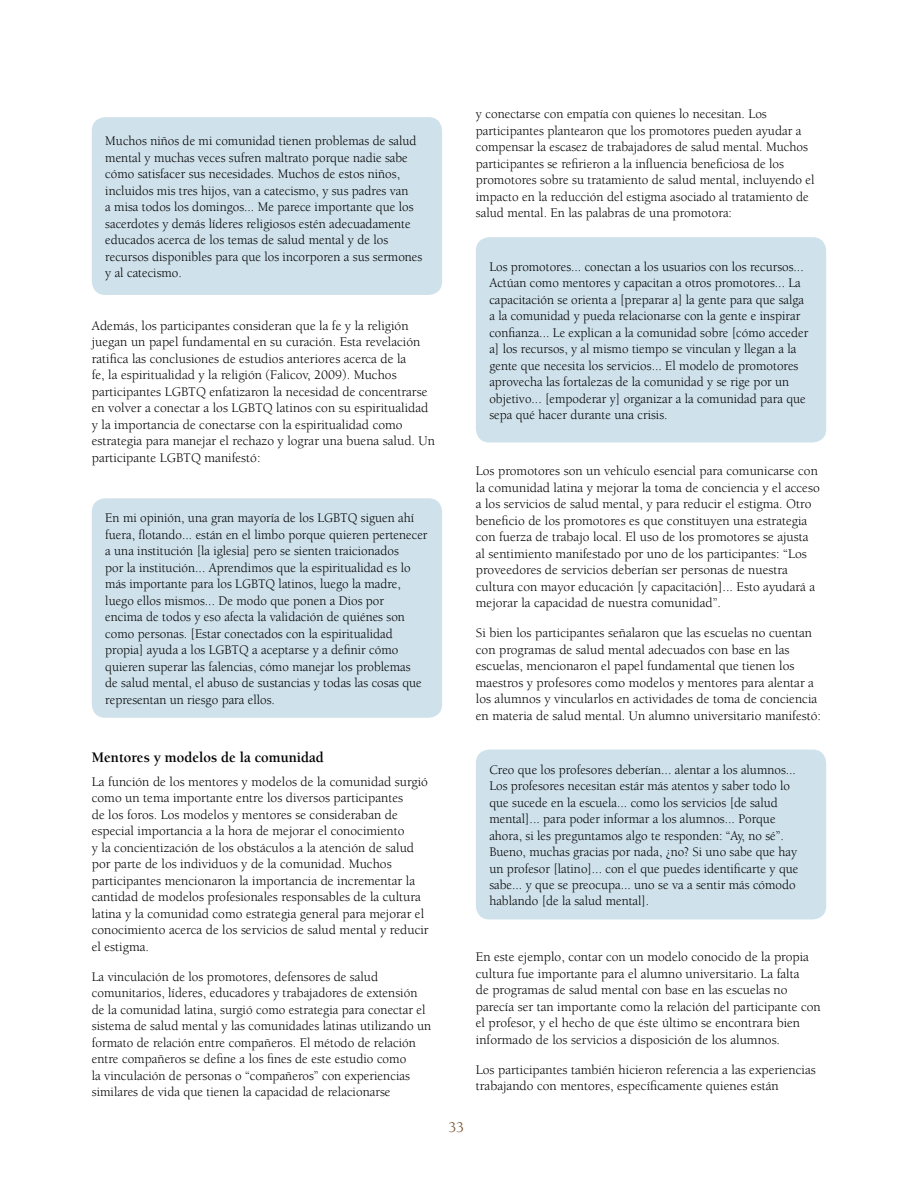
<style>
.page{position:relative;width:918px;height:1188px;background:#fff}
.page>*{position:absolute;margin:0;border:0;box-sizing:border-box;transform-origin:0 0}
.t1{font:700 15px "Berkeley";color:#000}
.t2{font:15px "Berkeley";color:#684320}
.t3{font:13.5px/16.5px "Berkeley";color:#000}
</style>
<div class="page">
<div style="left:92px;top:117px;width:350px;height:178px;background:#cfe1eb;border-radius:14px"></div>
<div style="left:92px;top:498px;width:350px;height:220px;background:#cfe1eb;border-radius:14px"></div>
<div style="left:476px;top:237px;width:350px;height:205px;background:#cfe1eb;border-radius:13px"></div>
<div style="left:476px;top:750px;width:350px;height:169px;background:#cfe1eb;border-radius:14px"></div>
<p class="t3" style="left:105px;top:133px;width:319px">Muchos niños de mi comunidad tienen problemas de salud mental y muchas veces sufren maltrato porque nadie sabe cómo satisfacer sus necesidades. Muchos de estos niños, incluidos mis tres hijos, van a catecismo, y sus padres van<br>a misa todos los domingos... Me parece importante que los sacerdotes y demás líderes religiosos estén adecuadamente educados acerca de los temas de salud mental y de los recursos disponibles para que los incorporen a sus sermones y al catecismo.</p>
<p class="t3" style="left:92px;top:317px;width:345px">Además, los participantes consideran que la fe y la religión juegan un papel fundamental en su curación. Esta revelación ratifica las conclusiones de estudios anteriores acerca de la<br>fe, la espiritualidad y la religión (Falicov, 2009). Muchos participantes LGBTQ enfatizaron la necesidad de concentrarse en volver a conectar a los LGBTQ latinos con su espiritualidad y la importancia de conectarse con la espiritualidad como estrategia para manejar el rechazo y lograr una buena salud. Un participante LGBTQ manifestó:</p>
<p class="t3" style="left:105px;top:510px;width:324px">En mi opinión, una gran mayoría de los LGBTQ siguen ahí fuera, flotando... están en el limbo porque quieren pertenecer a una institución [la iglesia] pero se sienten traicionados<br>por la institución... Aprendimos que la espiritualidad es lo más importante para los LGBTQ latinos, luego la madre, luego ellos mismos... De modo que ponen a Dios por<br>encima de todos y eso afecta la validación de quiénes son como personas. [Estar conectados con la espiritualidad propia] ayuda a los LGBTQ a aceptarse y a definir cómo quieren superar las falencias, cómo manejar los problemas<br>de salud mental, el abuso de sustancias y todas las cosas que representan un riesgo para ellos.</p>
<p class="t1" style="left:92px;top:750px;width:234px">Mentores y modelos de la comunidad</p>
<p class="t3" style="left:92px;top:773px;width:338px">La función de los mentores y modelos de la comunidad surgió como un tema importante entre los diversos participantes<br>de los foros. Los modelos y mentores se consideraban de especial importancia a la hora de mejorar el conocimiento<br>y la concientización de los obstáculos a la atención de salud por parte de los individuos y de la comunidad. Muchos participantes mencionaron la importancia de incrementar la cantidad de modelos profesionales responsables de la cultura latina y la comunidad como estrategia general para mejorar el conocimiento acerca de los servicios de salud mental y reducir el estigma.</p>
<p class="t3" style="left:92px;top:968px;width:341px">La vinculación de los promotores, defensores de salud comunitarios, líderes, educadores y trabajadores de extensión de la comunidad latina, surgió como estrategia para conectar el sistema de salud mental y las comunidades latinas utilizando un formato de relación entre compañeros. El método de relación entre compañeros se define a los fines de este estudio como<br>la vinculación de personas o “compañeros” con experiencias similares de vida que tienen la capacidad de relacionarse</p>
<p class="t3" style="left:476px;top:106px;width:340px">y conectarse con empatía con quienes lo necesitan. Los participantes plantearon que los promotores pueden ayudar a compensar la escasez de trabajadores de salud mental. Muchos participantes se refirieron a la influencia beneficiosa de los promotores sobre su tratamiento de salud mental, incluyendo el impacto en la reducción del estigma asociado al tratamiento de salud mental. En las palabras de una promotora:</p>
<p class="t3" style="left:489px;top:258px;width:320px">Los promotores... conectan a los usuarios con los recursos...<br>Actúan como mentores y capacitan a otros promotores... La capacitación se orienta a [preparar a] la gente para que salga a la comunidad y pueda relacionarse con la gente e inspirar confianza... Le explican a la comunidad sobre [cómo acceder a] los recursos, y al mismo tiempo se vinculan y llegan a la gente que necesita los servicios... El modelo de promotores aprovecha las fortalezas de la comunidad y se rige por un objetivo... [empoderar y] organizar a la comunidad para que sepa qué hacer durante una crisis.</p>
<p class="t3" style="left:476px;top:463px;width:345px">Los promotores son un vehículo esencial para comunicarse con la comunidad latina y mejorar la toma de conciencia y el acceso a los servicios de salud mental, y para reducir el estigma. Otro beneficio de los promotores es que constituyen una estrategia con fuerza de trabajo local. El uso de los promotores se ajusta al sentimiento manifestado por uno de los participantes: “Los proveedores de servicios deberían ser personas de nuestra cultura con mayor educación [y capacitación]... Esto ayudará a mejorar la capacidad de nuestra comunidad”.</p>
<p class="t3" style="left:476px;top:625px;width:347px">Si bien los participantes señalaron que las escuelas no cuentan con programas de salud mental adecuados con base en las escuelas, mencionaron el papel fundamental que tienen los maestros y profesores como modelos y mentores para alentar a los alumnos y vincularlos en actividades de toma de conciencia en materia de salud mental. Un alumno universitario manifestó:</p>
<p class="t3" style="left:489px;top:761px;width:311px">Creo que los profesores deberían... alentar a los alumnos...<br>Los profesores necesitan estár más atentos y saber todo lo que sucede en la escuela... como los servicios [de salud mental]... para poder informar a los alumnos... Porque ahora, si les preguntamos algo te responden: “Ay, no sé”.<br>Bueno, muchas gracias por nada, ¿no? Si uno sabe que hay un profesor [latino]... con el que puedes identificarte y que sabe... y que se preocupa... uno se va a sentir más cómodo hablando [de la salud mental].</p>
<p class="t2" style="left:449px;top:1119px;width:17px">33</p>
<p class="t3" style="left:476px;top:949px;width:346px">En este ejemplo, contar con un modelo conocido de la propia cultura fue importante para el alumno universitario. La falta<br>de programas de salud mental con base en las escuelas no parecía ser tan importante como la relación del participante con el profesor, y el hecho de que éste último se encontrara bien informado de los servicios a disposición de los alumnos.</p>
<p class="t3" style="left:476px;top:1061px;width:341px">Los participantes también hicieron referencia a las experiencias trabajando con mentores, específicamente quienes están</p>
</div>
